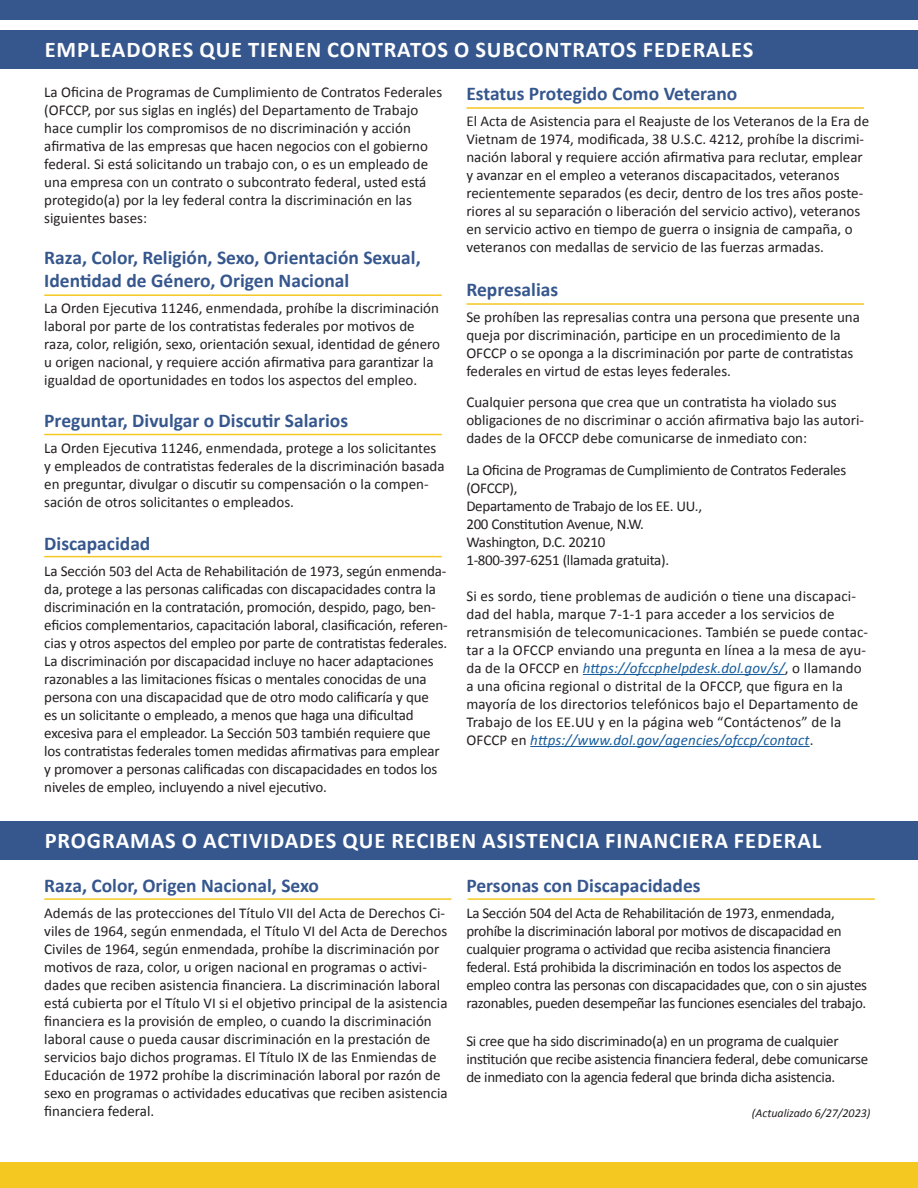
<style>
.page{position:relative;width:918px;height:1188px;background:#fff}
.page>*{position:absolute;margin:0;border:0;box-sizing:border-box;transform-origin:0 0}
.t1{font:700 22.5px "Calibri";letter-spacing:.04em;color:#fff}
.t2{font:700 19.5px/23.4px "Calibri";color:#36578d}
.t3{font:15px/18px "Calibri";color:#231f20}
.t4{font:15px/18px "Calibri";letter-spacing:-.02em;color:#231f20}
.t5{font:italic 12px "Calibri";color:#231f20}
.s1{font-style:italic;color:#175d9e}
</style>
<div class="page">
<div style="left:0;top:822px;width:918px;height:38px;background:#36578d"></div>
<div style="left:0;top:30px;width:918px;height:39px;background:#36578d"></div>
<div style="left:0;top:1162px;width:918px;height:26px;background:#f5c721"></div>
<div style="left:0;top:0;width:918px;height:19px;background:#36578d"></div>
<hr style="left:583px;top:674px;width:202px;height:1px;background:#175d9e">
<hr style="left:530px;top:746px;width:280px;height:1px;background:#175d9e">
<hr style="left:44px;top:294px;width:398px;height:2px;background:#f5c721">
<hr style="left:44px;top:556px;width:398px;height:1px;background:#f5c721">
<hr style="left:44px;top:434px;width:398px;height:1px;background:#f5c721">
<hr style="left:466px;top:303px;width:398px;height:2px;background:#f5c721">
<hr style="left:466px;top:107px;width:398px;height:2px;background:#f5c721">
<hr style="left:468px;top:898px;width:407px;height:2px;background:#f5c721">
<hr style="left:44px;top:898px;width:407px;height:2px;background:#f5c721">
<p class="t1" style="left:45px;top:35px;width:710px">EMPLEADORES QUE TIENEN CONTRATOS O SUBCONTRATOS FEDERALES</p>
<p class="t3" style="left:44px;top:83px;width:399px">La Oficina de Programas de Cumplimiento de Contratos Federales (OFCCP, por sus siglas en inglés) del Departamento de Trabajo hace cumplir los compromisos de no discriminación y acción afirmativa de las empresas que hacen negocios con el gobierno federal. Si está solicitando un trabajo con, o es un empleado de una empresa con un contrato o subcontrato federal, usted está protegido(a) por la ley federal contra la discriminación en las siguientes bases:</p>
<p class="t2" style="left:44px;top:246px;width:378px">Raza, Color, Religión, Sexo, Orientación Sexual,<br>Identidad de Género, Origen Nacional</p>
<p class="t3" style="left:44px;top:299px;width:397px">La Orden Ejecutiva 11246, enmendada, prohíbe la discriminación laboral por parte de los contratistas federales por motivos de raza, color, religión, sexo, orientación sexual, identidad de género u origen nacional, y requiere acción afirmativa para garantizar la igualdad de oportunidades en todos los aspectos del empleo.</p>
<p class="t2" style="left:44px;top:408px;width:305px">Preguntar, Divulgar o Discutir Salarios</p>
<p class="t3" style="left:44px;top:439px;width:402px">La Orden Ejecutiva 11246, enmendada, protege a los solicitantes y empleados de contratistas federales de la discriminación basada en preguntar, divulgar o discutir su compensación o la compen&shy;sación de otros solicitantes o empleados.</p>
<p class="t2" style="left:44px;top:532px;width:108px">Discapacidad</p>
<p class="t3" style="left:44px;top:562px;width:405px">La Sección 503 del Acta de Rehabilitación de 1973, según enmenda&shy;da, protege a las personas calificadas con discapacidades contra la discriminación en la contratación, promoción, despido, pago, ben&shy;eficios complementarios, capacitación laboral, clasificación, referen&shy;cias y otros aspectos del empleo por parte de contratistas federales.<br>La discriminación por discapacidad incluye no hacer adaptaciones razonables a las limitaciones físicas o mentales conocidas de una persona con una discapacidad que de otro modo calificaría y que<br>es un solicitante o empleado, a menos que haga una dificultad excesiva para el empleador. La Sección 503 también requiere que los contratistas federales tomen medidas afirmativas para emplear y promover a personas calificadas con discapacidades en todos los niveles de empleo, incluyendo a nivel ejecutivo.</p>
<p class="t2" style="left:466px;top:82px;width:272px">Estatus Protegido Como Veterano</p>
<p class="t3" style="left:466px;top:112px;width:404px">El Acta de Asistencia para el Reajuste de los Veteranos de la Era de Vietnam de 1974, modificada, 38 U.S.C. 4212, prohíbe la discrimi&shy;nación laboral y requiere acción afirmativa para reclutar, emplear y avanzar en el empleo a veteranos discapacitados, veteranos recientemente separados (es decir, dentro de los tres años poste&shy;riores al su separación o liberación del servicio activo), veteranos en servicio activo en tiempo de guerra o insignia de campaña, o veteranos con medallas de servicio de las fuerzas armadas.</p>
<p class="t2" style="left:466px;top:278px;width:93px">Represalias</p>
<p class="t3" style="left:466px;top:308px;width:395px">Se prohíben las represalias contra una persona que presente una queja por discriminación, participe en un procedimiento de la OFCCP o se oponga a la discriminación por parte de contratistas federales en virtud de estas leyes federales.</p>
<p class="t3" style="left:466px;top:393px;width:399px">Cualquier persona que crea que un contratista ha violado sus obligaciones de no discriminar o acción afirmativa bajo las autori&shy;dades de la OFCCP debe comunicarse de inmediato con:</p>
<p class="t4" style="left:466px;top:461px;width:381px">La Oficina de Programas de Cumplimiento de Contratos Federales (OFCCP),</p>
<p class="t4" style="left:466px;top:497px;width:237px">Departamento de Trabajo de los EE. UU.,</p>
<p class="t4" style="left:466px;top:515px;width:179px">200 Constitution Avenue, N.W.</p>
<p class="t4" style="left:466px;top:533px;width:140px">Washington, D.C. 20210</p>
<p class="t4" style="left:466px;top:551px;width:204px">1-800-397-6251 (llamada gratuita).</p>
<p class="t3" style="left:466px;top:587px;width:403px">Si es sordo, tiene problemas de audición o tiene una discapaci&shy;dad del habla, marque 7-1-1 para acceder a los servicios de retransmisión de telecomunicaciones. También se puede contac&shy;tar a la OFCCP enviando una pregunta en línea a la mesa de ayu&shy;da de la OFCCP en <span class="s1">https://ofccphelpdesk.dol.gov/s/</span>, o llamando a una oficina regional o distrital de la OFCCP, que figura en la mayoría de los directorios telefónicos bajo el Departamento de Trabajo de los EE.UU y en la página web “Contáctenos” de la OFCCP en <span class="s1">https://www.dol.gov/agencies/ofccp/contact</span>.</p>
<p class="t1" style="left:45px;top:826px;width:778px">PROGRAMAS O ACTIVIDADES QUE RECIBEN ASISTENCIA FINANCIERA FEDERAL</p>
<p class="t2" style="left:44px;top:874px;width:276px">Raza, Color, Origen Nacional, Sexo</p>
<p class="t3" style="left:44px;top:904px;width:405px">Además de las protecciones del Título VII del Acta de Derechos Ci&shy;viles de 1964, según enmendada, el Título VI del Acta de Derechos Civiles de 1964, según enmendada, prohíbe la discriminación por motivos de raza, color, u origen nacional en programas o activi&shy;dades que reciben asistencia financiera. La discriminación laboral está cubierta por el Título VI si el objetivo principal de la asistencia financiera es la provisión de empleo, o cuando la discriminación laboral cause o pueda causar discriminación en la prestación de servicios bajo dichos programas. El Título IX de las Enmiendas de Educación de 1972 prohíbe la discriminación laboral por razón de sexo en programas o actividades educativas que reciben asistencia financiera federal.</p>
<p class="t2" style="left:466px;top:874px;width:236px">Personas con Discapacidades</p>
<p class="t4" style="left:466px;top:904px;width:402px">La Sección 504 del Acta de Rehabilitación de 1973, enmendada, prohíbe la discriminación laboral por motivos de discapacidad en cualquier programa o actividad que reciba asistencia financiera federal. Está prohibida la discriminación en todos los aspectos de empleo contra las personas con discapacidades que, con o sin ajustes razonables, pueden desempeñar las funciones esenciales del trabajo.</p>
<p class="t4" style="left:466px;top:1032px;width:403px">Si cree que ha sido discriminado(a) en un programa de cualquier institución que recibe asistencia financiera federal, debe comunicarse de inmediato con la agencia federal que brinda dicha asistencia.</p>
<p class="t5" style="left:752px;top:1105px;width:120px">(Actualizado 6/27/2023)</p>
</div>
